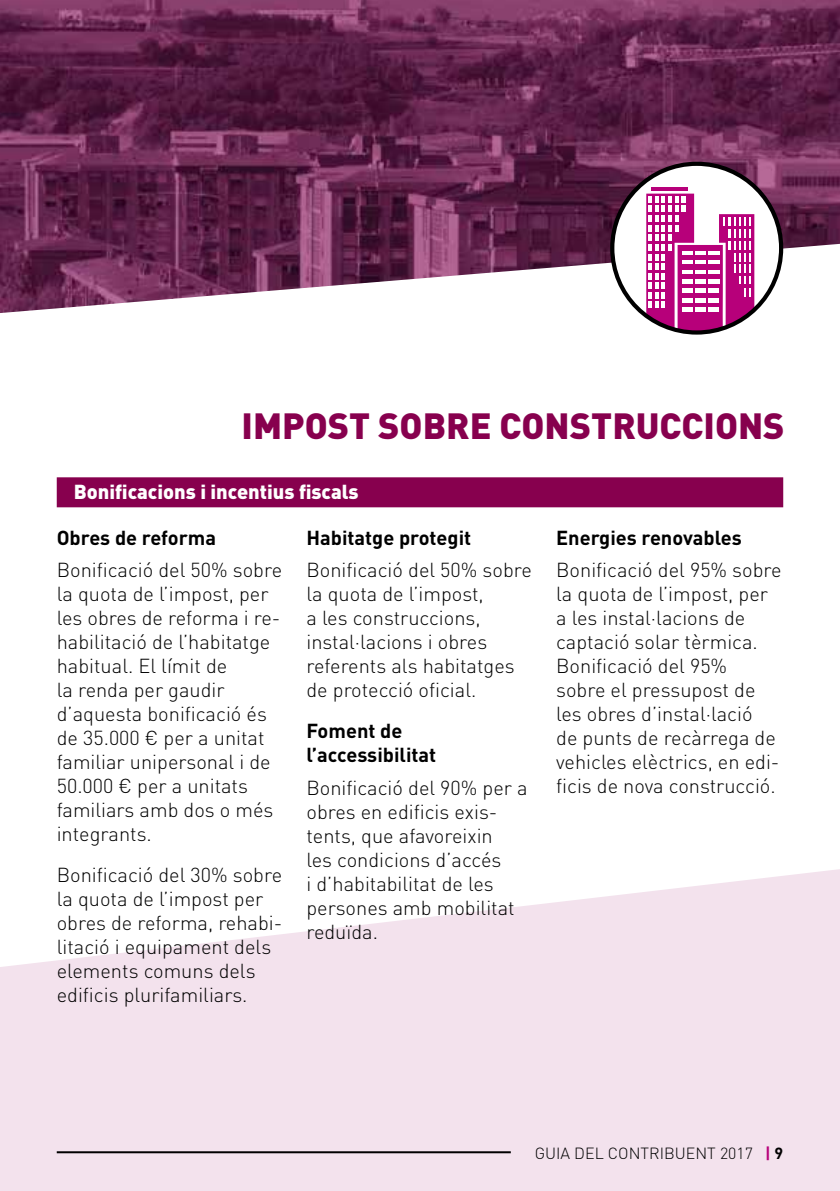
<style>
.page{position:relative;width:840px;height:1191px;background:#fff}
.page>*{position:absolute;margin:0;border:0;box-sizing:border-box;transform-origin:0 0}
.t1{font:900 36px "DIN";color:#87004e}
.t2{font:300 20px/24px "DIN";color:#000}
.t3{font:700 20px/24px "DIN";color:#000}
.t4{font:900 20px "DIN";color:#fff}
.t5{font:300 16px "DIN";color:#000}
.s1{font-weight:700;color:#b7007a}
.s2{font-weight:700}
</style>
<div class="page">
<svg style="left:0;top:869px;width:839px;height:322px;fill:#f3e2ed"></svg>
<img style="left:0;top:0;width:839px;height:313px">
<svg style="left:612px;top:164px;width:168px;height:168px"></svg>
<div style="left:610px;top:162px;width:172px;height:172px;border:4px solid #000;border-radius:50%"></div>
<div style="left:57px;top:477px;width:725px;height:30px;background:#87004e"></div>
<hr style="left:57px;top:1151px;width:453px;height:2px;background:#000">
<h1 class="t1" style="left:241px;top:401px;width:544px">IMPOST SOBRE CONSTRUCCIONS</h1>
<p class="t4" style="left:74px;top:478px;width:286px">Bonificacions i incentius fiscals</p>
<p class="t3" style="left:57px;top:524px;width:161px">Obres de reforma</p>
<p class="t2" style="left:57px;top:558px;width:227px">Bonificació del 50% sobre la quota de l’impost, per les obres de reforma i re&shy;habilitació de l’habitatge habitual. El límit de<br>la renda per gaudir d’aquesta bonificació és de 35.000 € per a unitat familiar unipersonal i de<br>50.000 € per a unitats familiars amb dos o més integrants.</p>
<p class="t2" style="left:57px;top:863px;width:227px">Bonificació del 30% sobre la quota de l’impost per obres de reforma, rehabi&shy;litació i equipament dels elements comuns dels edificis plurifamiliars.</p>
<p class="t3" style="left:306px;top:524px;width:166px">Habitatge protegit</p>
<p class="t2" style="left:306px;top:558px;width:227px">Bonificació del 50% sobre la quota de l’impost,<br>a les construccions, instal·lacions i obres referents als habitatges de protecció oficial.</p>
<p class="t3" style="left:306px;top:718px;width:131px">Foment de l’accessibilitat</p>
<p class="t2" style="left:306px;top:775px;width:222px">Bonificació del 90% per a obres en edificis exis&shy;tents, que afavoreixin<br>les condicions d’accés<br>i d’habitabilitat de les persones amb mobilitat reduïda.</p>
<p class="t3" style="left:556px;top:524px;width:187px">Energies renovables</p>
<p class="t2" style="left:556px;top:558px;width:227px">Bonificació del 95% sobre la quota de l’impost, per a les instal·lacions de captació solar tèrmica.<br>Bonificació del 95%<br>sobre el pressupost de les obres d’instal·lació<br>de punts de recàrrega de vehicles elèctrics, en edi&shy;ficis de nova construcció.</p>
<p class="t5" style="left:534px;top:1143px;width:250px">GUIA DEL CONTRIBUENT 2017 <span class="s1">|</span> <span class="s2">9</span></p>
</div>
